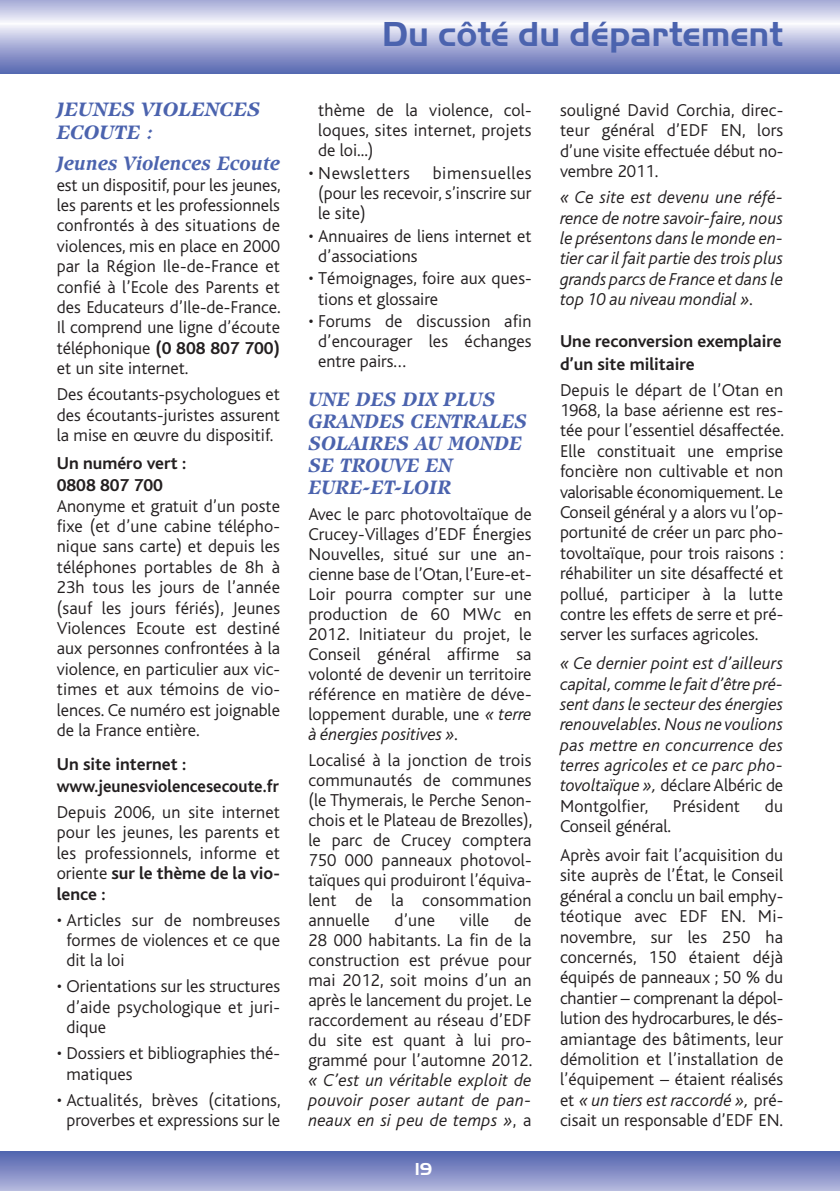
<style>
.page{position:relative;width:840px;height:1191px;background:#fff}
.page>*{position:absolute;margin:0;border:0;box-sizing:border-box;transform-origin:0 0}
.t1{font:700 36px "Handel Got D";color:#4b63ae}
.t2{font:italic 700 20px/22px "Isbell IT Cby BT";color:#4b63ae;scale:.95 1}
.t3{font:italic 700 20px/22.4px "Isbell IT Cby BT";color:#4b63ae}
.t4{font:300 18px/20.4px "Bliss";color:#231f20;text-align:justify}
.t5{font:italic 300 18px/20.4px "Bliss";letter-spacing:.005em;color:#231f20;text-align:justify}
.t6{font:700 18px/22.4px "Bliss";color:#231f20}
.t7{font:300 18px "Bliss";letter-spacing:.035em;color:#231f20}
.t8{font:700 18px "Handel Got D";color:#fff}
.s1{font-weight:700}
.s2{font-style:italic}
.s3{font-style:normal}
</style>
<div class="page">
<svg style="left:0;top:0;width:839px;height:74px;background:#b0b5db"></svg>
<div style="left:0;top:1151px;width:839px;height:40px;background:linear-gradient(to bottom,#4f62ad,#b2b5dc)"></div>
<p class="t3" style="left:57px;top:100px;width:205px">JEUNES VIOLENCES<br>ECOUTE :</p>
<p class="t2" style="left:57px;top:154px;width:236px">Jeunes Violences Ecoute</p>
<p class="t4" style="left:57px;top:176px;width:225px">est un dispositif, pour les jeunes, les parents et les professionnels confrontés à des situations de violences, mis en place en 2000 par la Région Ile-de-France et confié à l’Ecole des Parents et des Educateurs d’Ile-de-France.<br>Il comprend une ligne d’écoute téléphonique <span class="s1">(0 808 807 700) </span>et un site internet.</p>
<p class="t4" style="left:57px;top:386px;width:225px">Des écoutants-psychologues et des écoutants-juristes assurent la mise en œuvre du dispositif.</p>
<p class="t6" style="left:57px;top:453px;width:131px">Un numéro vert :<br>0808 807 700</p>
<p class="t4" style="left:57px;top:497px;width:225px">Anonyme et gratuit d’un poste fixe (et d’une cabine télépho&shy;nique sans carte) et depuis les téléphones portables de 8h à 23h tous les jours de l’année (sauf les jours fériés), Jeunes Violences Ecoute est destiné aux personnes confrontées à la violence, en particulier aux vic&shy;times et aux témoins de vio&shy;lences. Ce numéro est joignable de la France entière.</p>
<p class="t6" style="left:57px;top:754px;width:223px">Un site internet : www.jeunesviolencesecoute.fr</p>
<p class="t4" style="left:57px;top:803px;width:225px">Depuis 2006, un site internet pour les jeunes, les parents et les professionnels, informe et oriente <span class="s1">sur le thème de la vio&shy;lence :</span></p>
<p class="t4" style="left:66px;top:911px;width:215px;text-indent:-10px">• Articles sur de nombreuses formes de violences et ce que dit la loi</p>
<p class="t4" style="left:66px;top:978px;width:215px;text-indent:-10px">• Orientations sur les structures d’aide psychologique et juri&shy;dique</p>
<p class="t4" style="left:66px;top:1044px;width:215px;text-indent:-10px">• Dossiers et bibliographies thé&shy;matiques</p>
<p class="t4" style="left:57px;top:1091px;width:225px;text-align:center">• Actualités, brèves (citations, proverbes et expressions sur le</p>
<h1 class="t1" style="left:382px;top:22px;width:402px">Du côté du département</h1>
<p class="t4" style="left:318px;top:102px;width:215px">thème de la violence, col&shy;loques, sites internet, projets de loi...)</p>
<p class="t7" style="left:308px;top:166px;width:103px">• Newsletters</p>
<p class="t4" style="left:318px;top:164px;width:215px;text-indent:114px">bimensuelles (pour les recevoir, s’inscrire sur le site)</p>
<p class="t4" style="left:318px;top:227px;width:215px;text-indent:-10px">• Annuaires de liens internet et d’associations</p>
<p class="t4" style="left:318px;top:270px;width:215px;text-indent:-10px">• Témoignages, foire aux ques&shy;tions et glossaire</p>
<p class="t4" style="left:318px;top:313px;width:215px;text-indent:-10px">• Forums de discussion afin d’encourager les échanges entre pairs…</p>
<p class="t2" style="left:308px;top:390px;width:232px">UNE DES DIX PLUS<br>GRANDES CENTRALES<br>SOLAIRES AU MONDE<br>SE TROUVE EN<br>EURE-ET-LOIR</p>
<p class="t4" style="left:308px;top:506px;width:225px">Avec le parc photovoltaïque de Crucey-Villages d’EDF Énergies Nouvelles, situé sur une an&shy;cienne base de l’Otan, l’Eure-et-Loir pourra compter sur une production de 60 MWc en 2012. Initiateur du projet, le Conseil général affirme sa volonté de devenir un territoire référence en matière de déve&shy;loppement durable, une <span class="s2">« terre à énergies positives ».</span></p>
<p class="t4" style="left:308px;top:751px;width:225px">Localisé à la jonction de trois communautés de communes (le Thymerais, le Perche Senon&shy;chois et le Plateau de Brezolles), le parc de Crucey comptera 750 000 panneaux photovol&shy;taïques qui produiront l’équiva&shy;lent de la consommation annuelle</p>
<p class="t4" style="left:394px;top:911px;width:42px">d’une</p>
<p class="t4" style="left:459px;top:911px;width:31px">ville</p>
<p class="t4" style="left:308px;top:911px;width:225px;text-indent:206px">de 28 000 habitants. La fin de la construction est prévue pour mai 2012, soit moins d’un an après le lancement du projet. Le raccordement au réseau d’EDF du site est quant à lui pro&shy;grammé pour l’automne 2012.</p>
<p class="t5" style="left:308px;top:1071px;width:225px">« C’est un véritable exploit de pouvoir poser autant de pan&shy;neaux en si peu de temps »<span class="s3">, a</span></p>
<p class="t8" style="left:414px;top:1163px;width:19px">19</p>
<p class="t4" style="left:559px;top:101px;width:225px">souligné David Corchia, direc&shy;teur général d’EDF EN, lors d’une visite effectuée début no&shy;vembre 2011.</p>
<p class="t5" style="left:559px;top:189px;width:225px">« Ce site est devenu une réfé&shy;rence de notre savoir-faire, nous le présentons dans le monde en&shy;tier car il fait partie des trois plus grands parcs de France et dans le top 10 au niveau mondial ».</p>
<p class="t6" style="left:559px;top:332px;width:223px">Une reconversion exemplaire d’un site militaire</p>
<p class="t4" style="left:559px;top:381px;width:225px">Depuis le départ de l’Otan en 1968, la base aérienne est res&shy;tée pour l’essentiel désaffectée.<br>Elle constituait une emprise foncière non cultivable et non valorisable économiquement. Le Conseil général y a alors vu l’op&shy;portunité de créer un parc pho&shy;tovoltaïque, pour trois raisons : réhabiliter un site désaffecté et pollué, participer à la lutte contre les effets de serre et pré&shy;server les surfaces agricoles.</p>
<p class="t5" style="left:559px;top:654px;width:225px">« Ce dernier point est d’ailleurs capital, comme le fait d’être pré&shy;sent dans le secteur des énergies renouvelables. Nous ne voulions pas mettre en concurrence des terres agricoles et ce parc pho&shy;tovoltaïque », <span class="s3">déclare Albéric de Montgolfier,</span></p>
<p class="t4" style="left:672px;top:797px;width:69px">Président</p>
<p class="t4" style="left:764px;top:797px;width:20px">du</p>
<p class="t4" style="left:559px;top:813px;width:224px;line-height:28.8px">Conseil général.<br>Après avoir fait l’acquisition du</p>
<p class="t4" style="left:559px;top:867px;width:225px">site auprès de l’État, le Conseil général a conclu un bail emphy&shy;téotique avec EDF EN. Mi&shy;novembre, sur les 250 ha concernés, 150 étaient déjà équipés de panneaux ; 50 % du chantier – comprenant la dépol&shy;lution des hydrocarbures, le dés&shy;amiantage des bâtiments, leur démolition et l’installation de l’équipement – étaient réalisés et <span class="s2">« un tiers est raccordé »,</span> pré&shy;cisait un responsable d’EDF EN.</p>
</div>
